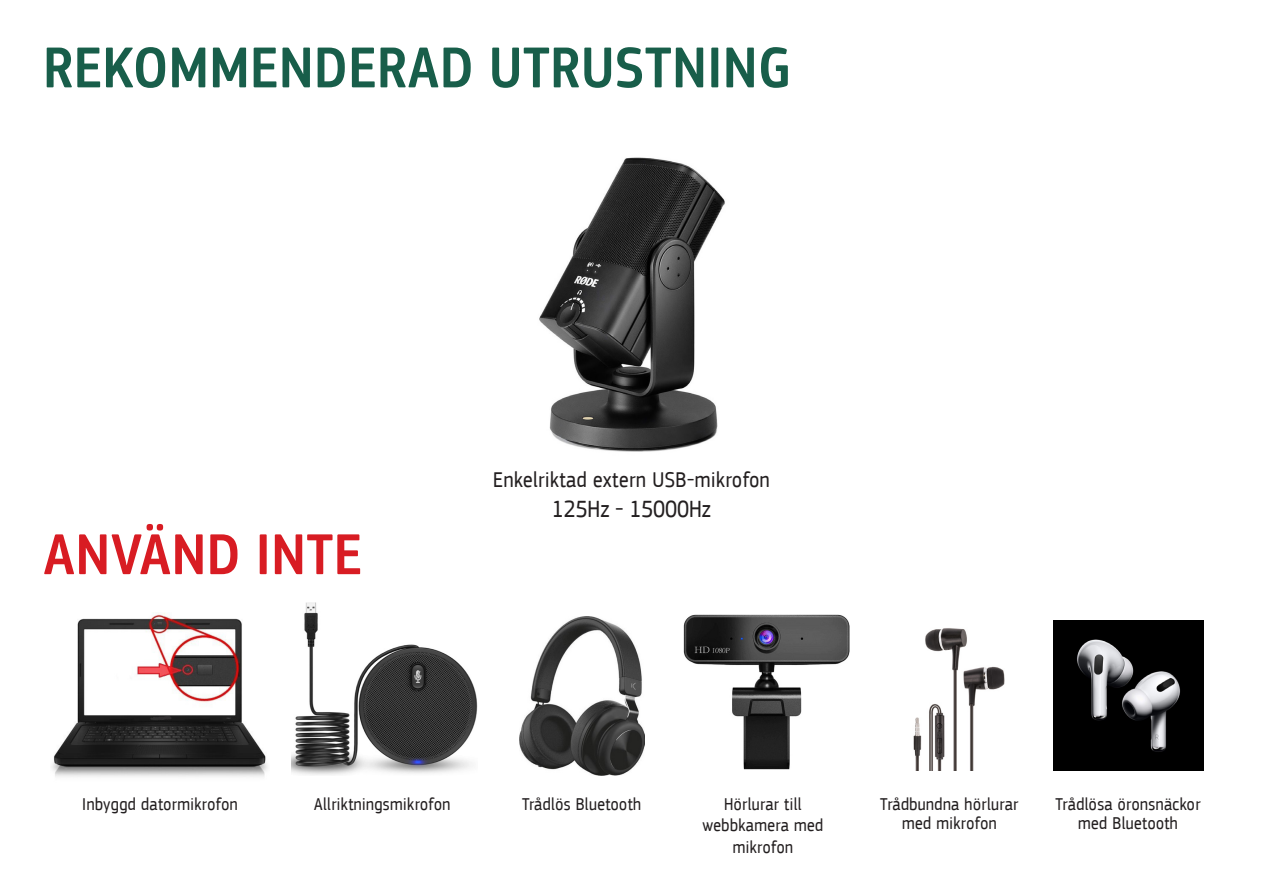
<style>
.page{position:relative;width:1263px;height:893px;background:#fff}
.page>*{position:absolute;margin:0;border:0;box-sizing:border-box;transform-origin:0 0}
.t1{font:500 60px "EC Square Sans Cond Pro";letter-spacing:.02em;color:#185e4a}
.t2{font:500 60px "EC Square Sans Cond Pro";letter-spacing:.02em;color:#d81c23}
.t3{font:24.6px "EC Square Sans Cond Pro";color:#231f20}
.t4{font:22.35px "EC Square Sans Cond Pro";letter-spacing:.025em;color:#231f20}
.t5{font:18px/21.6px "EC Square Sans Cond Pro";letter-spacing:.025em;color:#231f20;text-align:center}
</style>
<div class="page">
<img style="left:51px;top:613px;width:217px;height:164px">
<img style="left:292px;top:602px;width:185px;height:173px">
<img style="left:683px;top:614px;width:167px;height:155px">
<img style="left:913px;top:628px;width:92px;height:143px">
<img style="left:1053px;top:621px;width:150px;height:150px">
<img style="left:520px;top:617px;width:125px;height:158px">
<img style="left:539px;top:157px;width:186px;height:295px">
<p class="t1" style="left:44px;top:32px;width:748px">REKOMMENDERAD UTRUSTNING</p>
<p class="t2" style="left:44px;top:519px;width:320px">ANVÄND INTE</p>
<p class="t4" style="left:493px;top:467px;width:278px">Enkelriktad extern USB-mikrofon</p>
<p class="t3" style="left:552px;top:495px;width:161px">125Hz - 15000Hz</p>
<p class="t5" style="left:522px;top:793px;width:121px">Trådlös Bluetooth</p>
<p class="t5" style="left:880px;top:794px;width:140px;line-height:19.5px">Trådbundna hörlurar med mikrofon</p>
<p class="t5" style="left:1055px;top:794px;width:146px;line-height:19.5px">Trådlösa öronsnäckor med Bluetooth</p>
<p class="t5" style="left:82px;top:793px;width:157px">Inbyggd datormikrofon</p>
<p class="t5" style="left:314px;top:793px;width:138px">Allriktningsmikrofon</p>
<p class="t5" style="left:702px;top:793px;width:122px">Hörlurar till webbkamera med mikrofon</p>
</div>
